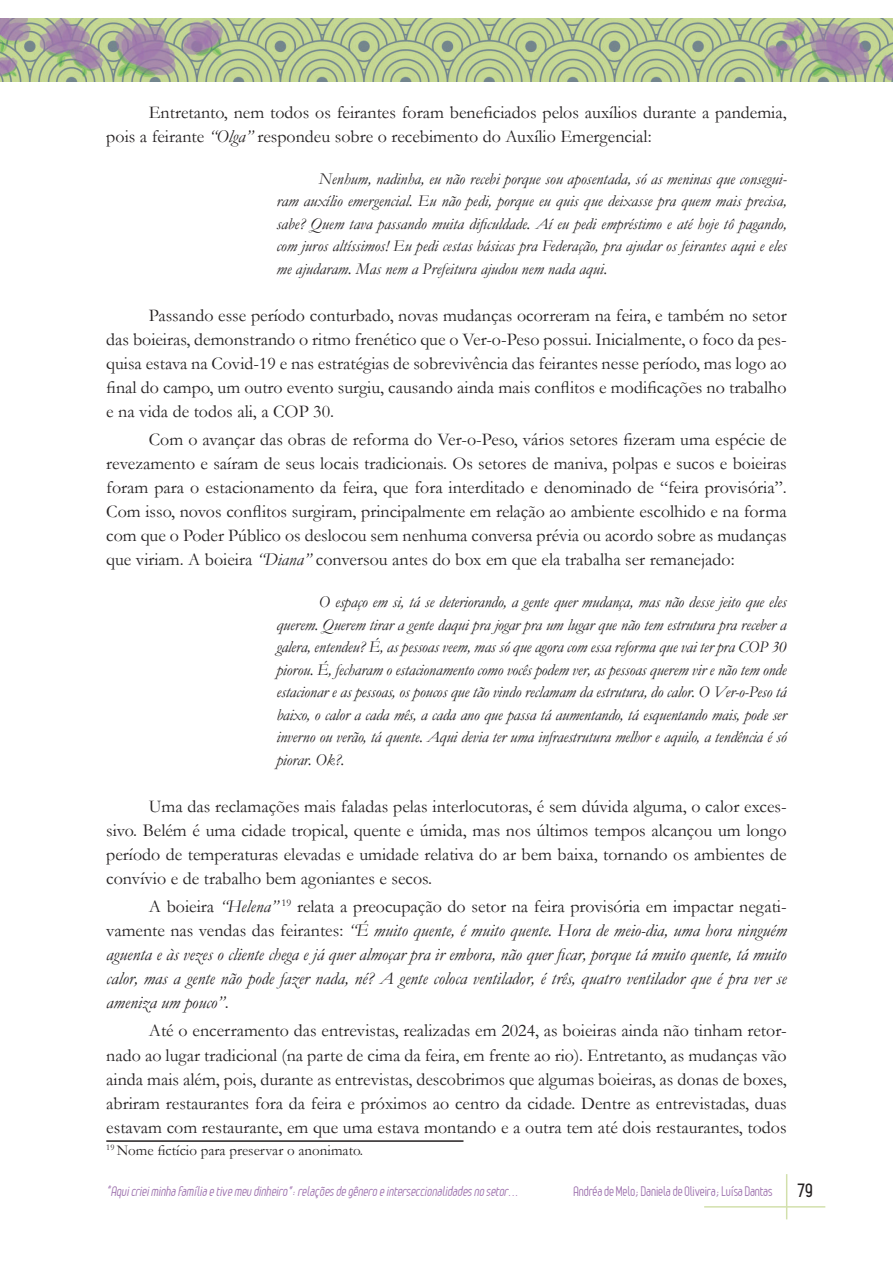
<style>
.page{position:relative;width:893px;height:1263px;background:#fff}
.page>*{position:absolute;margin:0;border:0;box-sizing:border-box;transform-origin:0 0}
.Texto{font:18px/24px "Garamond";color:#231f20;text-align:justify}
.Texto-2{font:italic 18px/24px "Garamond";color:#231f20;text-align:justify}
.t1{font:700 18px "Leger";color:#231f20}
.Citação{font:italic 16.5px/22.5px "Garamond";color:#231f20;text-align:justify}
.Nota_rodapé{font:15px "Garamond";color:#231f20}
.t2{font:italic 13.5px "Leger";color:#9f73af}
.t3{font:13.5px "Leger";letter-spacing:-.01em;color:#9f73af}
.s1{font-style:italic}
.s2{font-style:normal}
</style>
<div class="page">
<hr style="left:786px;top:1174px;width:1px;height:45px;background:#d2e0ac">
<hr style="left:704px;top:1206px;width:121px;height:1px;background:#d2e0ac">
<img style="left:0;top:18px;width:893px;height:64px">
<hr style="left:106px;top:1140px;width:357px;height:2px;background:#231f20">
<p class="Texto" style="left:106px;top:100px;width:682px;text-indent:43px">Entretanto, nem todos os feirantes foram beneficiados pelos auxílios durante a pandemia, pois a feirante <span class="s1">“Olga”</span> respondeu sobre o recebimento do Auxílio Emergencial:</p>
<p class="Citação" style="left:276px;top:167px;width:512px;text-indent:43px">Nenhum, nadinha, eu não recebi porque sou aposentada, só as meninas que consegui&shy;ram auxílio emergencial. Eu não pedi, porque eu quis que deixasse pra quem mais precisa, sabe? Quem tava passando muita dificuldade. Aí eu pedi empréstimo e até hoje tô pagando, com juros altíssimos! Eu pedi cestas básicas pra Federação, pra ajudar os feirantes aqui e eles me ajudaram. Mas nem a Prefeitura ajudou nem nada aqui.</p>
<p class="Texto" style="left:106px;top:303px;width:682px;text-indent:43px">Passando esse período conturbado, novas mudanças ocorreram na feira, e também no setor das boieiras, demonstrando o ritmo frenético que o Ver-o-Peso possui. Inicialmente, o foco da pes&shy;quisa estava na Covid-19 e nas estratégias de sobrevivência das feirantes nesse período, mas logo ao final do campo, um outro evento surgiu, causando ainda mais conflitos e modificações no trabalho e na vida de todos ali, a COP 30.</p>
<p class="Texto" style="left:106px;top:427px;width:682px;text-indent:43px">Com o avançar das obras de reforma do Ver-o-Peso, vários setores fizeram uma espécie de revezamento e saíram de seus locais tradicionais. Os setores de maniva, polpas e sucos e boieiras foram para o estacionamento da feira, que fora interditado e denominado de “feira provisória”.<br>Com isso, novos conflitos surgiram, principalmente em relação ao ambiente escolhido e na forma com que o Poder Público os deslocou sem nenhuma conversa prévia ou acordo sobre as mudanças que viriam. A boieira <span class="s1">“Diana”</span> conversou antes do box em que ela trabalha ser remanejado:</p>
<p class="Citação" style="left:276px;top:590px;width:512px;text-indent:43px">O espaço em si, tá se deteriorando, a gente quer mudança, mas não desse jeito que eles querem. Querem tirar a gente daqui pra jogar pra um lugar que não tem estrutura pra receber a galera, entendeu? É, as pessoas veem, mas só que agora com essa reforma que vai ter pra COP 30 piorou. É, fecharam o estacionamento como vocês podem ver, as pessoas querem vir e não tem onde estacionar e as pessoas, os poucos que tão vindo reclamam da estrutura, do calor. O Ver-o-Peso tá baixo, o calor a cada mês, a cada ano que passa tá aumentando, tá esquentando mais, pode ser inverno ou verão, tá quente. Aqui devia ter uma infraestrutura melhor e aquilo, a tendência é só piorar. Ok?.</p>
<p class="Texto" style="left:106px;top:794px;width:682px;text-indent:43px">Uma das reclamações mais faladas pelas interlocutoras, é sem dúvida alguma, o calor exces&shy;sivo. Belém é uma cidade tropical, quente e úmida, mas nos últimos tempos alcançou um longo período de temperaturas elevadas e umidade relativa do ar bem baixa, tornando os ambientes de convívio e de trabalho bem agoniantes e secos.</p>
<p class="Texto-2" style="left:106px;top:894px;width:682px;text-indent:43px"><span class="s2">A boieira</span> “Helena” <sup>19</sup> <span class="s2">relata a preocupação do setor na feira provisória em impactar negati&shy;vamente nas vendas das feirantes:</span> “É muito quente, é muito quente. Hora de meio-dia, uma hora ninguém aguenta e às vezes o cliente chega e já quer almoçar pra ir embora, não quer ficar, porque tá muito quente, tá muito calor, mas a gente não pode fazer nada, né? A gente coloca ventilador, é três, quatro ventilador que é pra ver se ameniza um pouco”<span class="s2">.</span></p>
<p class="Texto" style="left:106px;top:1018px;width:682px;text-indent:43px">Até o encerramento das entrevistas, realizadas em 2024, as boieiras ainda não tinham retor&shy;nado ao lugar tradicional (na parte de cima da feira, em frente ao rio). Entretanto, as mudanças vão ainda mais além, pois, durante as entrevistas, descobrimos que algumas boieiras, as donas de boxes, abriram restaurantes fora da feira e próximos ao centro da cidade. Dentre as entrevistadas, duas estavam com restaurante, em que uma estava montando e a outra tem até dois restaurantes, todos</p>
<p class="Nota_rodapé" style="left:106px;top:1140px;width:258px"><sup>19</sup> Nome fictício para preservar o anonimato.</p>
<p class="t2" style="left:106px;top:1183px;width:416px">“Aquicrieiminhafamíliaetivemeu dinheiro”:relaçõesdegênero einterseccionalidadesno setor...</p>
<p class="t3" style="left:573px;top:1183px;width:200px">Andréa de Melo; Daniela de Oliveira; Luísa Dantas</p>
<p class="t1" style="left:798px;top:1180px;width:16px">79</p>
</div>
